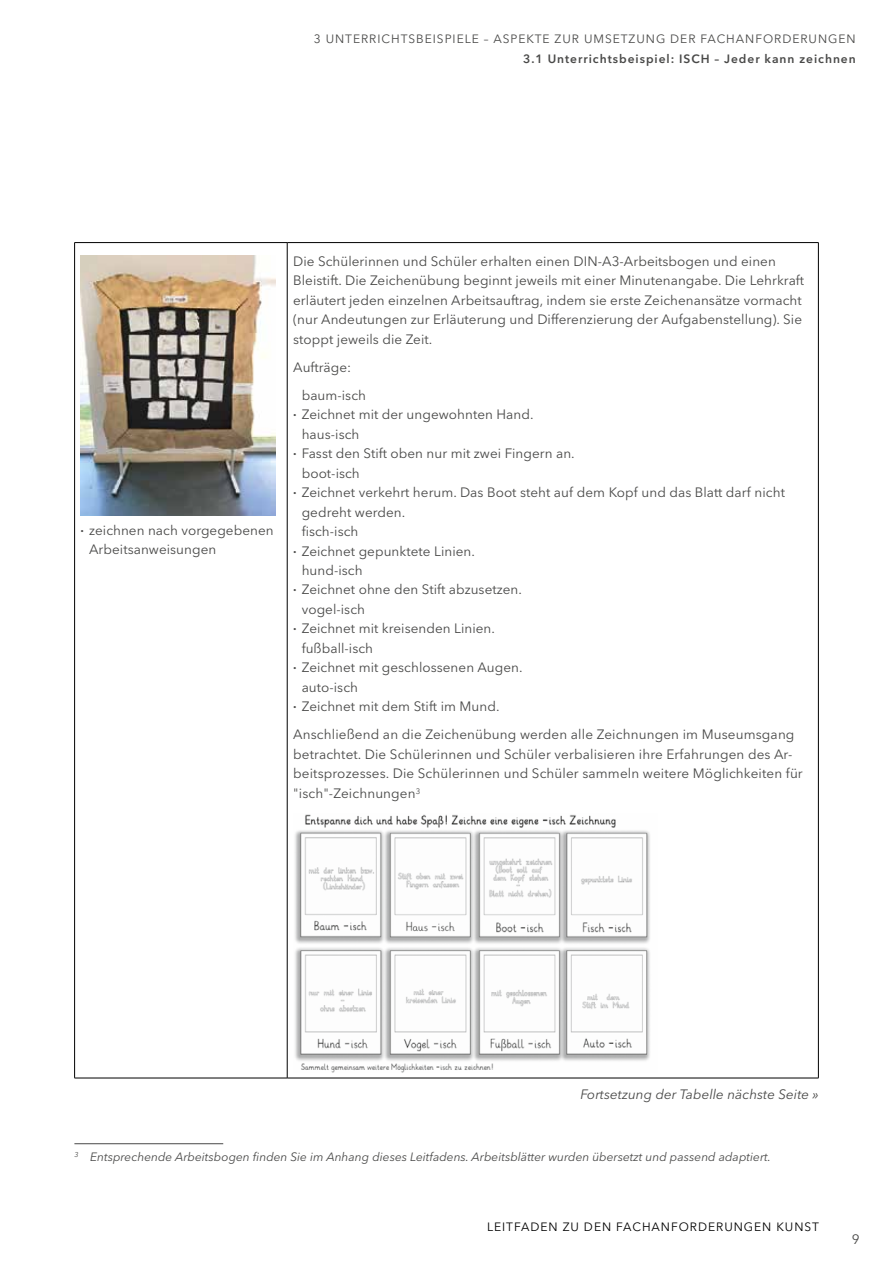
<style>
.page{position:relative;width:893px;height:1263px;background:#fff}
.page>*{position:absolute;margin:0;border:0;box-sizing:border-box;transform-origin:0 0}
.t1{font:13.5px/19.5px "Avenir Next LT Pro";letter-spacing:.005em;color:#494948}
.t2{font:italic 13.5px "Avenir Next LT Pro";letter-spacing:.005em;color:#494948}
.t3{font:italic 12px "Avenir Next LT Pro";color:#494948}
.t4{font:12px "Avenir Next LT Pro";letter-spacing:.08em;color:#494948}
.t5{font:600 12px "Avenir Next LT Pro";letter-spacing:.08em;color:#494948}
.t6{font:12px "Avenir Next LT Pro";letter-spacing:.08em;color:#000}
.s1{font-weight:600}
</style>
<div class="page">
<hr style="left:74px;top:242px;width:213px;height:1px;background:#000">
<hr style="left:74px;top:243px;width:1px;height:835px;background:#000">
<hr style="left:287px;top:242px;width:532px;height:1px;background:#000">
<hr style="left:287px;top:243px;width:1px;height:835px;background:#000">
<hr style="left:818px;top:243px;width:1px;height:835px;background:#000">
<hr style="left:74px;top:1078px;width:213px;height:1px;background:#000">
<hr style="left:287px;top:1078px;width:532px;height:1px;background:#000">
<img style="left:81px;top:255px;width:195px;height:260px">
<img style="left:295px;top:814px;width:355px;height:259px">
<hr style="left:74px;top:1143px;width:149px;height:1px;background:#494948">
<p class="t4" style="left:314px;top:32px;width:543px">3 UNTERRICHTSBEISPIELE – ASPEKTE ZUR UMSETZUNG DER FACHANFORDERUNGEN</p>
<p class="t5" style="left:523px;top:51px;width:334px">3.1 Unterrichtsbeispiel: ISCH – Jeder kann zeichnen</p>
<p class="t1" style="left:89px;top:520px;width:186px;text-indent:-9px"><span class="s1">·</span> zeichnen nach vorgegebenen<br>Arbeitsanweisungen</p>
<p class="t1" style="left:293px;top:251px;width:512px">Die Schülerinnen und Schüler erhalten einen DIN-A3-Arbeitsbogen und einen Bleistift. Die Zeichenübung beginnt jeweils mit einer Minutenangabe. Die Lehrkraft erläutert jeden einzelnen Arbeitsauftrag, indem sie erste Zeichenansätze vormacht (nur Andeutungen zur Erläuterung und Differenzierung der Aufgabenstellung). Sie stoppt jeweils die Zeit.</p>
<p class="t1" style="left:302px;top:353px;width:66px;line-height:28px;text-indent:-9px">Aufträge: baum-isch</p>
<p class="t1" style="left:293px;top:404px;width:242px"><span class="s1">·</span> Zeichnet mit der ungewohnten Hand.</p>
<p class="t1" style="left:302px;top:424px;width:59px">haus-isch</p>
<p class="t1" style="left:293px;top:443px;width:283px"><span class="s1">·</span> Fasst den Stift oben nur mit zwei Fingern an.</p>
<p class="t1" style="left:302px;top:463px;width:60px">boot-isch</p>
<p class="t1" style="left:293px;top:482px;width:493px"><span class="s1">·</span> Zeichnet verkehrt herum. Das Boot steht auf dem Kopf und das Blatt darf nicht</p>
<p class="t1" style="left:302px;top:502px;width:105px">gedreht werden.</p>
<p class="t1" style="left:302px;top:521px;width:58px">fisch-isch</p>
<p class="t1" style="left:293px;top:541px;width:183px"><span class="s1">·</span> Zeichnet gepunktete Linien.</p>
<p class="t1" style="left:302px;top:560px;width:62px">hund-isch</p>
<p class="t1" style="left:293px;top:580px;width:230px"><span class="s1">·</span> Zeichnet ohne den Stift abzusetzen.</p>
<p class="t1" style="left:302px;top:599px;width:65px">vogel-isch</p>
<p class="t1" style="left:293px;top:619px;width:203px"><span class="s1">·</span> Zeichnet mit kreisenden Linien.</p>
<p class="t1" style="left:302px;top:638px;width:73px">fußball-isch</p>
<p class="t1" style="left:293px;top:658px;width:231px"><span class="s1">·</span> Zeichnet mit geschlossenen Augen.</p>
<p class="t1" style="left:302px;top:677px;width:58px">auto-isch</p>
<p class="t1" style="left:293px;top:697px;width:208px"><span class="s1">·</span> Zeichnet mit dem Stift im Mund.</p>
<p class="t1" style="left:293px;top:725px;width:511px">Anschließend an die Zeichenübung werden alle Zeichnungen im Museumsgang betrachtet. Die Schülerinnen und Schüler verbalisieren ihre Erfahrungen des Ar&shy;beitsprozesses. Die Schülerinnen und Schüler sammeln weitere Möglichkeiten für "isch"-Zeichnungen<sup>3</sup></p>
<p class="t2" style="left:580px;top:1086px;width:240px">Fortsetzung der Tabelle nächste Seite »</p>
<p class="t3" style="left:74px;top:1149px;width:698px"><sup>3</sup> Entsprechende Arbeitsbogen finden Sie im Anhang dieses Leitfadens. Arbeitsblätter wurden übersetzt und passend adaptiert.</p>
<p class="t6" style="left:487px;top:1219px;width:333px">LEITFADEN ZU DEN FACHANFORDERUNGEN KUNST</p>
<p class="t1" style="left:852px;top:1229px;width:9px">9</p>
</div>
